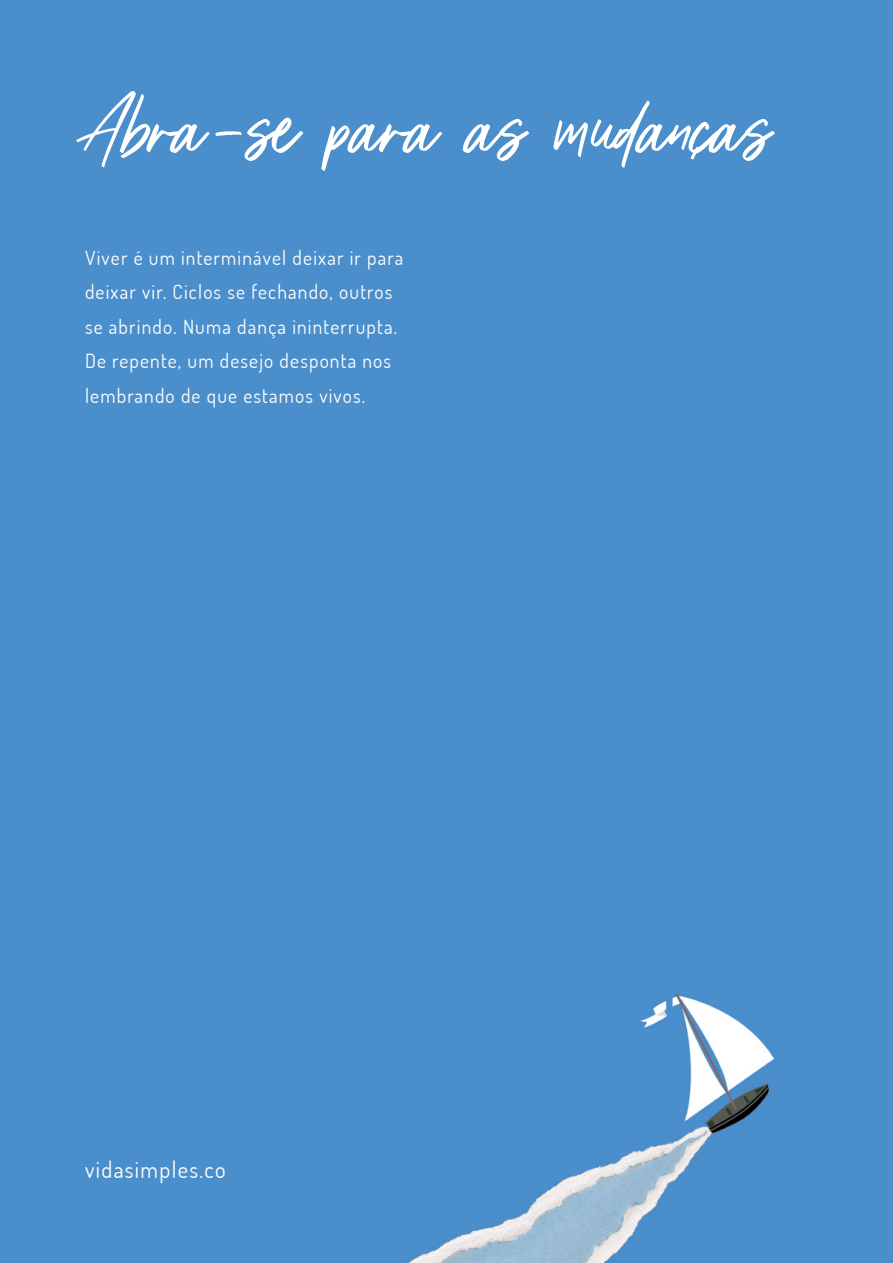
<style>
.page{position:relative;width:893px;height:1263px;background:#4a8ecb}
.page>*{position:absolute;margin:0;border:0;box-sizing:border-box;transform-origin:0 0}
.t1{font:105px "Triester Vector";color:#fff}
.t2{font:200 22.5px "Dosis";letter-spacing:.06em;color:#fff}
.t3{font:200 19.5px/34.7px "Dosis";letter-spacing:.06em;color:#fff}
</style>
<div class="page">
<img style="left:361px;top:927px;width:487px;height:336px">
<svg style="left:688px;top:143px;width:15px;height:20px"></svg>
<h1 class="t1" style="left:85px;top:64px;width:689px">Abra-se para as mudancas</h1>
<p class="t3" style="left:85px;top:239px;width:320px">Viver é um interminável deixar ir para deixar vir. Ciclos se fechando, outros se abrindo. Numa dança ininterrupta.<br>De repente, um desejo desponta nos lembrando de que estamos vivos.</p>
<p class="t2" style="left:85px;top:1154px;width:142px">vidasimples.co</p>
</div>
